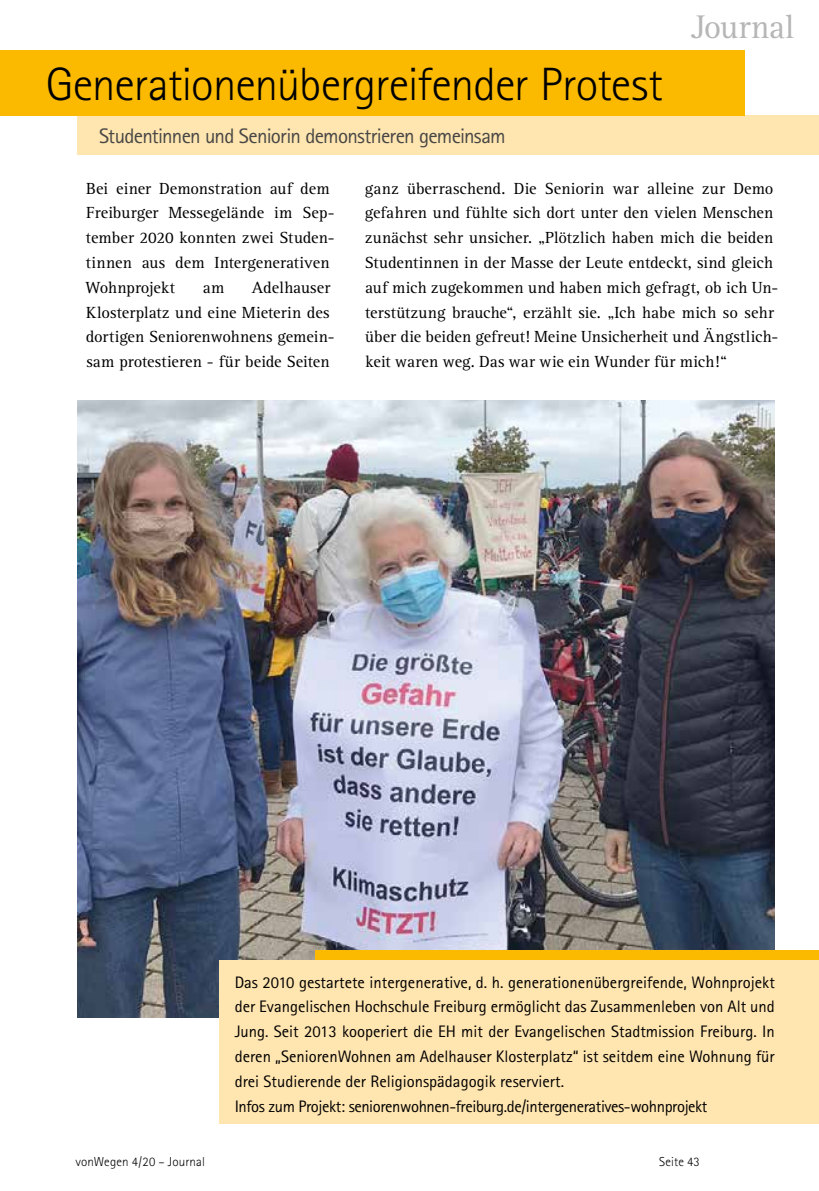
<style>
.page{position:relative;width:819px;height:1191px;background:#fff}
.page>*{position:absolute;margin:0;border:0;box-sizing:border-box;transform-origin:0 0}
.t1{font:300 46.73px "Rotis Sans Serif";letter-spacing:-.015em;color:#000}
.t2{font:33.77px "Rotis Serif";letter-spacing:-.01em;color:#b7b6b6}
.t3{font:21px "Rotis Sans Serif";letter-spacing:-.035em;color:#474746}
.t4{font:16.62px/24.8px "Rotis Serif";letter-spacing:.005em;color:#000}
.t5{font:16.62px/24.8px "Rotis Sans Serif";color:#000}
.t6{font:300 12.95px "Rotis Sans Serif";letter-spacing:.01em;color:#000}
</style>
<div class="page">
<img style="left:77px;top:400px;width:697px;height:617px">
<div style="left:77px;top:115px;width:742px;height:40px;background:#ffe5af"></div>
<div style="left:0;top:50px;width:744px;height:65px;background:#fbba00"></div>
<div style="left:220px;top:959px;width:599px;height:164px;background:#ffe5af"></div>
<div style="left:315px;top:950px;width:504px;height:9px;background:#fbba00"></div>
<h1 class="t1" style="left:46px;top:57px;width:618px">Generationenübergreifender Protest</h1>
<p class="t3" style="left:99px;top:124px;width:408px">Studentinnen und Seniorin demonstrieren gemeinsam</p>
<h2 class="t2" style="left:690px;top:8px;width:105px">Journal</h2>
<p class="t4" style="left:85px;top:176px;width:251px">Bei einer Demonstration auf dem<br>Freiburger Messegelände im Sep&shy;tember 2020 konnten zwei Studen&shy;tinnen aus dem Intergenerativen<br>Wohnprojekt</p>
<p class="t4" style="left:86px;top:275px;width:250px;text-indent:166px">Adelhauser<br>Klosterplatz und eine Mieterin des dortigen Seniorenwohnens gemein&shy;sam protestieren - für beide Seiten</p>
<p class="t4" style="left:203px;top:275px;width:23px">am</p>
<p class="t4" style="left:365px;top:176px;width:415px">ganz überraschend. Die Seniorin war alleine zur Demo gefahren und fühlte sich dort unter den vielen Menschen zunächst sehr unsicher. „Plötzlich haben mich die beiden Studentinnen in der Masse der Leute entdeckt, sind gleich auf mich zugekommen und haben mich gefragt, ob ich Un&shy;terstützung brauche“, erzählt sie. „Ich habe mich so sehr über die beiden gefreut! Meine Unsicherheit und Ängstlich&shy;keit waren weg. Das war wie ein Wunder für mich!“</p>
<p class="t5" style="left:235px;top:969px;width:541px">Das 2010 gestartete intergenerative, d. h. generationenübergreifende, Wohnprojekt der Evangelischen Hochschule Freiburg ermöglicht das Zusammenleben von Alt und Jung. Seit 2013 kooperiert die EH mit der Evangelischen Stadtmission Freiburg. In deren „SeniorenWohnen am Adelhauser Klosterplatz“ ist seitdem eine Wohnung für drei Studierende der Religionspädagogik reserviert.<br>Infos zum Projekt: seniorenwohnen-freiburg.de/intergeneratives-wohnprojekt</p>
<p class="t6" style="left:75px;top:1154px;width:131px">vonWegen 4/20 – Journal</p>
<p class="t6" style="left:659px;top:1154px;width:42px">Seite 43</p>
</div>
